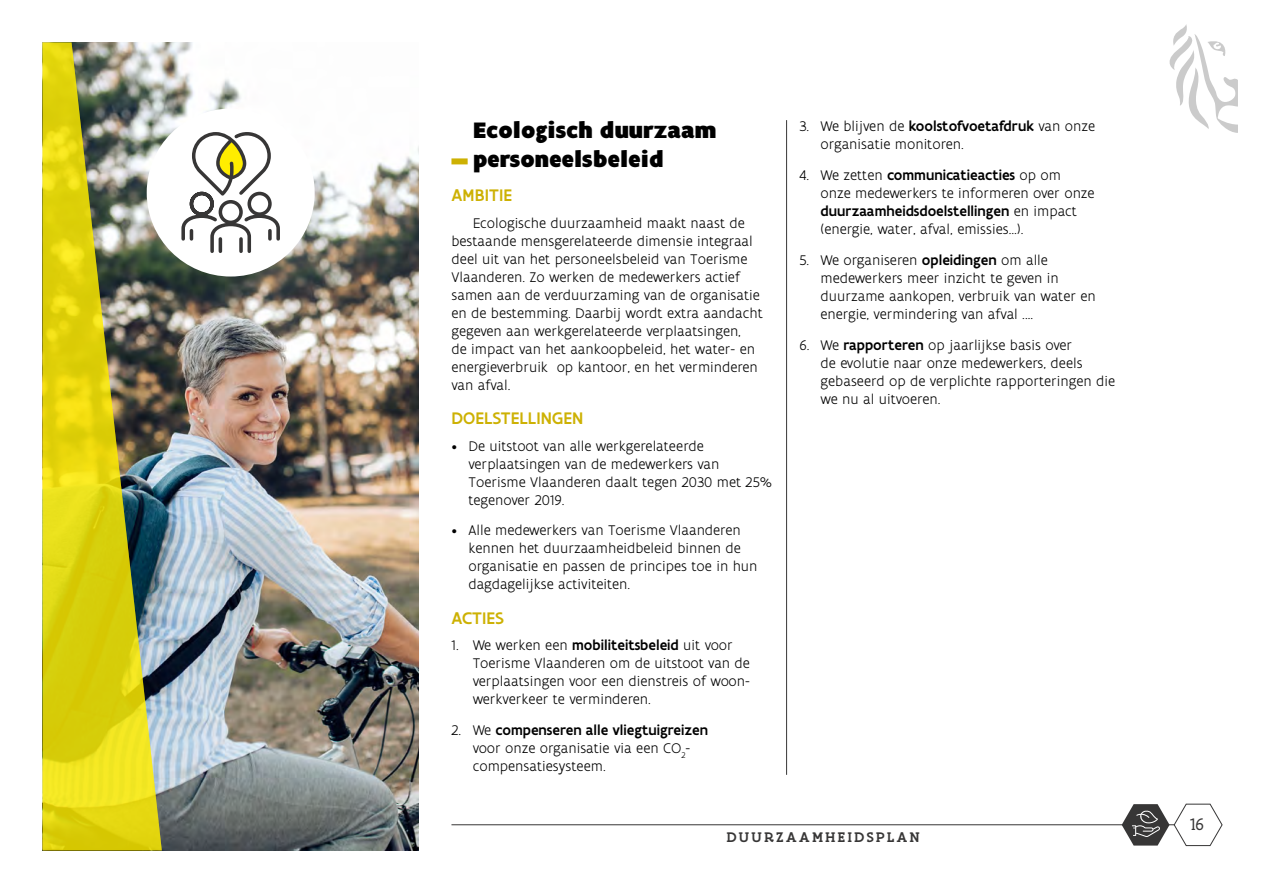
<style>
.page{position:relative;width:1263px;height:893px;background:#fff}
.page>*{position:absolute;margin:0;border:0;box-sizing:border-box;transform-origin:0 0}
.Tussentitel{font:900 24px/28.8px "Flanders Art Sans";color:#000}
.Tussentitel_2{font:500 18px "Flanders Art Sans";letter-spacing:.005em;color:#cdb103}
.t1{font:18px "Flanders Art Serif";color:#373636}
.doorlopende_tekst{font:300 15px/18px "Flanders Art Sans";color:#000}
.t2{font:500 15px "Flanders Art Serif";letter-spacing:.17em;color:#373636}
.s1{font-weight:500}
</style>
<div class="page">
<hr style="left:451px;top:824px;width:744px;height:1px;background:#373636">
<svg style="left:1122px;top:803px;width:101px;height:43px"></svg>
<svg style="left:1169px;top:24px;width:69px;height:109px"></svg>
<div style="left:451px;top:158px;width:17px;height:6px;background:#cdb103"></div>
<hr style="left:786px;top:120px;width:1px;height:655px;background:#373636">
<img style="left:162px;top:43px;width:257px;height:807px">
<img style="left:43px;top:43px;width:119px;height:807px">
<div style="left:147px;top:109px;width:168px;height:168px;background:#fff;border-radius:50%"></div>
<svg style="left:181px;top:132px;width:99px;height:121px"></svg>
<p class="Tussentitel" style="left:473px;top:117px;width:245px">Ecologisch duurzaam personeelsbeleid</p>
<p class="Tussentitel_2" style="left:451px;top:184px;width:62px">AMBITIE</p>
<p class="doorlopende_tekst" style="left:451px;top:214px;width:313px;text-indent:21px">Ecologische duurzaamheid maakt naast de bestaande mensgerelateerde dimensie integraal deel uit van het personeelsbeleid van Toerisme Vlaanderen. Zo werken de medewerkers actief samen aan de verduurzaming van de organisatie en de bestemming. Daarbij wordt extra aandacht gegeven aan werkgerelateerde verplaatsingen,<br>de impact van het aankoopbeleid, het water- en energieverbruik op kantoor, en het verminderen van afval.</p>
<p class="Tussentitel_2" style="left:451px;top:407px;width:133px">DOELSTELLINGEN</p>
<p class="doorlopende_tekst" style="left:468px;top:437px;width:305px;text-indent:-17px">• De uitstoot van alle werkgerelateerde verplaatsingen van de medewerkers van Toerisme Vlaanderen daalt tegen 2030 met 25% tegenover 2019.</p>
<p class="doorlopende_tekst" style="left:468px;top:522px;width:291px;text-indent:-17px">• Alle medewerkers van Toerisme Vlaanderen kennen het duurzaamheidbeleid binnen de organisatie en passen de principes toe in hun dagdagelijkse activiteiten.</p>
<p class="Tussentitel_2" style="left:451px;top:607px;width:54px">ACTIES</p>
<p class="doorlopende_tekst" style="left:473px;top:637px;width:279px;text-indent:-21px">1. We werken een <span class="s1">mobiliteitsbeleid</span> uit voor Toerisme Vlaanderen om de uitstoot van de verplaatsingen voor een dienstreis of woon&shy;werkverkeer te verminderen.</p>
<p class="doorlopende_tekst" style="left:473px;top:722px;width:237px;text-indent:-21px">2. We <span class="s1">compenseren alle vliegtuigreizen </span>voor onze organisatie via een CO<sub>2</sub>- compensatiesysteem.</p>
<p class="doorlopende_tekst" style="left:821px;top:118px;width:276px;text-indent:-21px">3. We blijven de <span class="s1">koolstofvoetafdruk</span> van onze organisatie monitoren.</p>
<p class="doorlopende_tekst" style="left:821px;top:167px;width:275px;text-indent:-21px">4. We zetten <span class="s1">communicatieacties</span> op om onze medewerkers te informeren over onze <span class="s1">duurzaamheidsdoelstellingen</span> en impact (energie, water, afval, emissies…).</p>
<p class="doorlopende_tekst" style="left:821px;top:251px;width:277px;text-indent:-21px">5. We organiseren <span class="s1">opleidingen</span> om alle medewerkers meer inzicht te geven in duurzame aankopen, verbruik van water en energie, vermindering van afval ....</p>
<p class="doorlopende_tekst" style="left:821px;top:336px;width:296px;text-indent:-21px">6. We <span class="s1">rapporteren</span> op jaarlijkse basis over<br>de evolutie naar onze medewerkers, deels gebaseerd op de verplichte rapporteringen die we nu al uitvoeren.</p>
<p class="t2" style="left:727px;top:828px;width:195px">DUURZAAMHEIDSPLAN</p>
<p class="t1" style="left:1190px;top:814px;width:15px">16</p>
</div>
